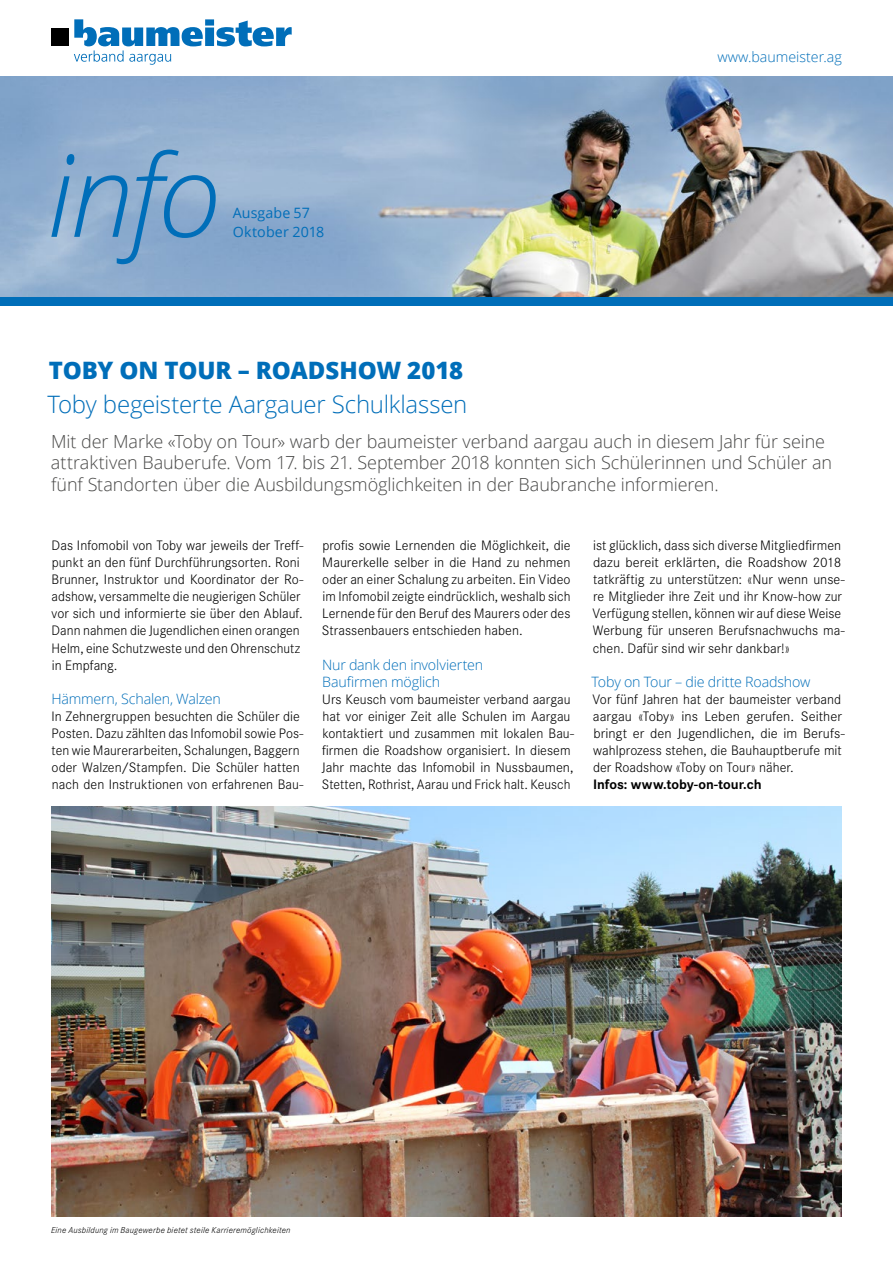
<style>
.page{position:relative;width:893px;height:1263px;background:#fff}
.page>*{position:absolute;margin:0;border:0;box-sizing:border-box;transform-origin:0 0}
.t1{font:italic 300 114px "Open Sans";color:#006eb9}
.t2{font:300 24px "Open Sans";letter-spacing:-.01em;color:#006eb9}
.t3{font:800 24px "Open Sans";letter-spacing:-.005em;color:#006eb9}
.t4{font:300 18px/21.6px "Open Sans";letter-spacing:-.005em;color:#484847}
.t5{font:300 14.25px/17.1px "Corporate S";color:#000}
.t6{font:300 14.25px/17.1px "Open Sans";letter-spacing:-.01em;color:#006eb9}
.t7{font:700 14.25px "Corporate S";color:#000}
.t8{font:14.25px/19.2px "Open Sans";letter-spacing:.005em;color:#006eb9}
.t9{font:italic 300 9px "Corporate S";letter-spacing:.025em;color:#000}
</style>
<div class="page">
<div style="left:51px;top:28px;width:18px;height:18px;background:#000"></div>
<svg style="left:74px;top:19px;width:218px;height:46px"></svg>
<img style="left:0;top:77px;width:893px;height:221px">
<div style="left:0;top:298px;width:893px;height:8px;background:#006eb9"></div>
<img style="left:51px;top:806px;width:791px;height:411px">
<h1 class="t1" style="left:47px;top:117px;width:175px">info</h1>
<p class="t8" style="left:233px;top:202px;width:93px">Ausgabe 57<br>Oktober 2018</p>
<p class="t6" style="left:717px;top:47px;width:126px">www.baumeister.ag</p>
<h2 class="t3" style="left:49px;top:352px;width:416px">TOBY ON TOUR – ROADSHOW 2018</h2>
<h2 class="t2" style="left:47px;top:388px;width:421px">Toby begeisterte Aargauer Schulklassen</h2>
<p class="t4" style="left:51px;top:430px;width:783px">Mit der Marke «Toby on Tour» warb der baumeister verband aargau auch in diesem Jahr für seine attraktiven Bauberufe. Vom 17. bis 21. September 2018 konnten sich Schülerinnen und Schüler an fünf Standorten über die Ausbildungsmöglichkeiten in der Baubranche informieren.</p>
<p class="t5" style="left:52px;top:537px;width:253px">Das Infomobil von Toby war jeweils der Treff&shy;punkt an den fünf Durchführungsorten. Roni Brunner, Instruktor und Koordinator der Ro&shy;adshow, versammelte die neugierigen Schüler vor sich und informierte sie über den Ablauf.<br>Dann nahmen die Jugendlichen einen orangen Helm, eine Schutzweste und den Ohrenschutz in Empfang.</p>
<p class="t6" style="left:51px;top:690px;width:171px">Hämmern, Schalen, Walzen</p>
<p class="t5" style="left:52px;top:708px;width:253px">In Zehnergruppen besuchten die Schüler die Posten. Dazu zählten das Infomobil sowie Pos&shy;ten wie Maurerarbeiten, Schalungen, Baggern oder Walzen/Stampfen. Die Schüler hatten nach den Instruktionen von erfahrenen Bau-</p>
<p class="t5" style="left:322px;top:537px;width:250px;text-align:justify">profis sowie Lernenden die Möglichkeit, die Maurerkelle selber in die Hand zu nehmen oder an einer Schalung zu arbeiten. Ein Video im Infomobil zeigte eindrücklich, weshalb sich Lernende für den Beruf des Maurers oder des Strassenbauers entschieden haben.</p>
<p class="t6" style="left:322px;top:655px;width:163px">Nur dank den involvierten<br>Baufirmen möglich</p>
<p class="t5" style="left:322px;top:691px;width:254px">Urs Keusch vom baumeister verband aargau hat vor einiger Zeit alle Schulen im Aargau kontaktiert und zusammen mit lokalen Bau&shy;firmen die Roadshow organisiert. In diesem Jahr machte das Infomobil in Nussbaumen, Stetten, Rothrist, Aarau und Frick halt. Keusch</p>
<p class="t5" style="left:593px;top:537px;width:254px">ist glücklich, dass sich diverse Mitgliedfirmen dazu bereit erklärten, die Roadshow 2018 tatkräftig zu unterstützen: «Nur wenn unse&shy;re Mitglieder ihre Zeit und ihr Know-how zur Verfügung stellen, können wir auf diese Weise Werbung für unseren Berufsnachwuchs ma&shy;chen. Dafür sind wir sehr dankbar!»</p>
<p class="t6" style="left:592px;top:673px;width:220px">Toby on Tour – die dritte Roadshow</p>
<p class="t5" style="left:593px;top:691px;width:254px">Vor fünf Jahren hat der baumeister verband aargau «Toby» ins Leben gerufen. Seither bringt er den Jugendlichen, die im Berufs&shy;wahlprozess stehen, die Bauhauptberufe mit der Roadshow «Toby on Tour» näher.</p>
<p class="t7" style="left:593px;top:776px;width:170px">Infos: www.toby-on-tour.ch</p>
<p class="t9" style="left:51px;top:1225px;width:241px">Eine Ausbildung im Baugewerbe bietet steile Karrieremöglichkeiten</p>
</div>
